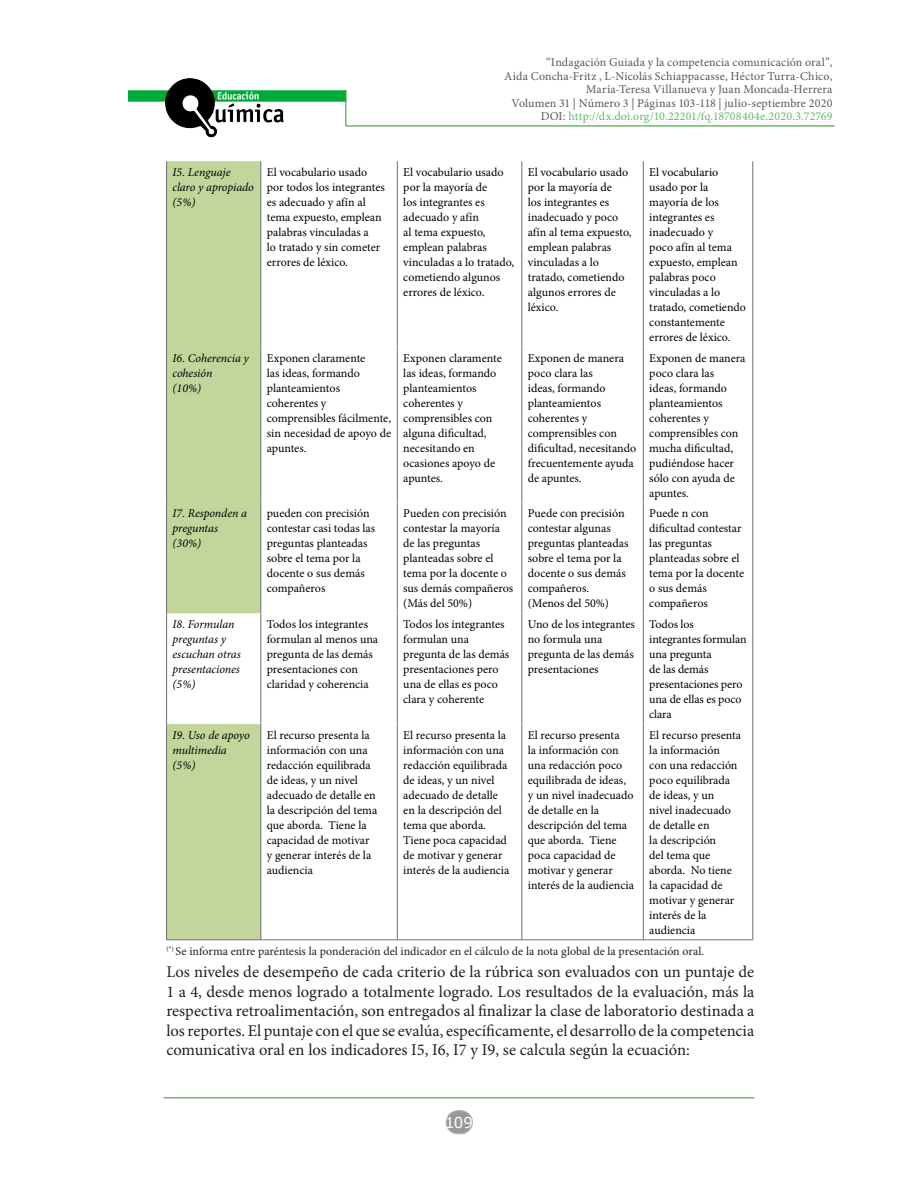
<style>
.page{position:relative;width:918px;height:1188px;background:#fff}
.page>*{position:absolute;margin:0;border:0;box-sizing:border-box;transform-origin:0 0}
.P-SinSan{font:16.5px/19.5px "Minion Pro";color:#231f20;text-align:justify}
.t1{font:15px "Verdana";color:#fff}
.TabIzq{font:12px/15px "Minion Pro";color:#000}
.t2{font:12px/13.5px "Minion Pro";letter-spacing:.01em;color:#57585a;text-align:right}
.TabIzq-2{font:italic 12px/15px "Minion Pro";letter-spacing:-.005em;color:#000}
.Nota{font:12px "Minion Pro";color:#231f20}
.s1{color:#5ebb6a}
</style>
<div class="page">
<img style="left:128px;top:78px;width:217px;height:59px">
<hr style="left:345px;top:125px;width:491px;height:2px;background:#8ac084">
<hr style="left:346px;top:126px;width:489px;height:1px;background:#3fa535">
<hr style="left:345px;top:89px;width:2px;height:38px;background:#231f20;opacity:.44">
<hr style="left:346px;top:90px;width:1px;height:36px;background:#3fa535">
<div style="left:446px;top:1111px;width:26px;height:23px;background:#999;border-radius:12px"></div>
<div style="left:446px;top:1110px;width:27px;height:24px;border:1px solid #b4b5b8;border-radius:12px"></div>
<hr style="left:163px;top:1097px;width:592px;height:2px;background:#71b76a">
<hr style="left:164px;top:1098px;width:590px;height:1px;background:#3fa535">
<svg style="left:167px;top:161px;width:94px;height:779px;background:#cadba9"></svg>
<hr style="left:166px;top:161px;width:1px;height:186px;background:#6c6d70">
<hr style="left:261px;top:161px;width:1px;height:186px;background:#6c6d70">
<hr style="left:397px;top:161px;width:1px;height:186px;background:#6c6d70">
<hr style="left:522px;top:161px;width:1px;height:186px;background:#6c6d70">
<hr style="left:643px;top:161px;width:1px;height:186px;background:#6c6d70">
<hr style="left:753px;top:161px;width:1px;height:186px;background:#6c6d70">
<hr style="left:166px;top:347px;width:1px;height:156px;background:#6c6d70">
<hr style="left:261px;top:347px;width:1px;height:155px;background:#6c6d70">
<hr style="left:397px;top:347px;width:1px;height:155px;background:#6c6d70">
<hr style="left:522px;top:347px;width:1px;height:155px;background:#6c6d70">
<hr style="left:643px;top:347px;width:1px;height:155px;background:#6c6d70">
<hr style="left:753px;top:347px;width:1px;height:156px;background:#6c6d70">
<hr style="left:166px;top:503px;width:1px;height:110px;background:#6c6d70">
<hr style="left:261px;top:503px;width:1px;height:110px;background:#6c6d70">
<hr style="left:397px;top:503px;width:1px;height:110px;background:#6c6d70">
<hr style="left:522px;top:503px;width:1px;height:110px;background:#6c6d70">
<hr style="left:643px;top:503px;width:1px;height:110px;background:#6c6d70">
<hr style="left:753px;top:503px;width:1px;height:110px;background:#6c6d70">
<hr style="left:166px;top:613px;width:1px;height:111px;background:#6c6d70">
<hr style="left:261px;top:614px;width:1px;height:110px;background:#6c6d70">
<hr style="left:397px;top:614px;width:1px;height:110px;background:#6c6d70">
<hr style="left:522px;top:614px;width:1px;height:110px;background:#6c6d70">
<hr style="left:643px;top:614px;width:1px;height:110px;background:#6c6d70">
<hr style="left:753px;top:613px;width:1px;height:111px;background:#6c6d70">
<hr style="left:166px;top:724px;width:1px;height:216px;background:#6c6d70">
<hr style="left:261px;top:724px;width:1px;height:216px;background:#6c6d70">
<hr style="left:397px;top:724px;width:1px;height:216px;background:#6c6d70">
<hr style="left:522px;top:724px;width:1px;height:216px;background:#6c6d70">
<hr style="left:643px;top:724px;width:1px;height:216px;background:#6c6d70">
<hr style="left:753px;top:724px;width:1px;height:216px;background:#6c6d70">
<hr style="left:166px;top:940px;width:95px;height:1px;background:#6c6d70">
<hr style="left:261px;top:940px;width:136px;height:1px;background:#6c6d70">
<hr style="left:397px;top:940px;width:125px;height:1px;background:#6c6d70">
<hr style="left:522px;top:940px;width:121px;height:1px;background:#6c6d70">
<hr style="left:643px;top:940px;width:110px;height:1px;background:#6c6d70">
<p class="t2" style="left:504px;top:56px;width:330px">“Indagación Guiada y la competencia comunicación oral”,<br>Aida Concha-Fritz , L-Nicolás Schiappacasse, Héctor Turra-Chico, María-Teresa Villanueva y Juan Moncada-Herrera<br>Volumen 31 | Número 3 | Páginas 103-118 | julio-septiembre 2020<br>DOI: <span class="s1">http://dx.doi.org/10.22201/fq.18708404e.2020.3.72769</span></p>
<p class="TabIzq-2" style="left:173px;top:165px;width:83px">I5. Lenguaje claro y apropiado</p>
<p class="TabIzq-2" style="left:173px;top:195px;width:24px">(5%)</p>
<p class="TabIzq" style="left:267px;top:165px;width:120px">El vocabulario usado por todos los integrantes es adecuado y afín al tema expuesto, emplean palabras vinculadas a<br>lo tratado y sin cometer errores de léxico.</p>
<p class="TabIzq" style="left:403px;top:165px;width:112px">El vocabulario usado por la mayoría de<br>los integrantes es adecuado y afín<br>al tema expuesto, emplean palabras vinculadas a lo tratado, cometiendo algunos errores de léxico.</p>
<p class="TabIzq" style="left:528px;top:165px;width:105px">El vocabulario usado por la mayoría de<br>los integrantes es inadecuado y poco afín al tema expuesto, emplean palabras vinculadas a lo tratado, cometiendo algunos errores de léxico.</p>
<p class="TabIzq" style="left:649px;top:165px;width:98px">El vocabulario usado por la mayoría de los integrantes es inadecuado y<br>poco afín al tema expuesto, emplean palabras poco vinculadas a lo tratado, cometiendo constantemente errores de léxico.</p>
<p class="TabIzq-2" style="left:173px;top:350px;width:78px">I6. Coherencia y cohesión</p>
<p class="TabIzq-2" style="left:173px;top:380px;width:30px">(10%)</p>
<p class="TabIzq" style="left:267px;top:350px;width:126px">Exponen claramente<br>las ideas, formando planteamientos coherentes y comprensibles fácilmente, sin necesidad de apoyo de apuntes.</p>
<p class="TabIzq" style="left:403px;top:350px;width:100px">Exponen claramente las ideas, formando planteamientos coherentes y comprensibles con alguna dificultad, necesitando en ocasiones apoyo de apuntes.</p>
<p class="TabIzq" style="left:528px;top:350px;width:110px">Exponen de manera poco clara las<br>ideas, formando planteamientos coherentes y comprensibles con dificultad, necesitando frecuentemente ayuda de apuntes.</p>
<p class="TabIzq" style="left:649px;top:350px;width:98px">Exponen de manera poco clara las<br>ideas, formando planteamientos coherentes y comprensibles con mucha dificultad, pudiéndose hacer sólo con ayuda de apuntes.</p>
<p class="TabIzq-2" style="left:173px;top:506px;width:76px">I7. Responden a preguntas</p>
<p class="TabIzq-2" style="left:173px;top:536px;width:30px">(30%)</p>
<p class="TabIzq" style="left:267px;top:506px;width:110px">pueden con precisión contestar casi todas las preguntas planteadas sobre el tema por la docente o sus demás compañeros</p>
<p class="TabIzq" style="left:403px;top:506px;width:111px">Pueden con precisión contestar la mayoría de las preguntas planteadas sobre el tema por la docente o sus demás compañeros (Más del 50%)</p>
<p class="TabIzq" style="left:528px;top:506px;width:102px">Puede con precisión contestar algunas preguntas planteadas sobre el tema por la docente o sus demás compañeros.</p>
<p class="TabIzq" style="left:528px;top:596px;width:83px">(Menos del 50%)</p>
<p class="TabIzq" style="left:649px;top:506px;width:96px">Puede n con dificultad contestar las preguntas planteadas sobre el tema por la docente o sus demás compañeros</p>
<p class="TabIzq-2" style="left:173px;top:617px;width:70px">I8. Formulan preguntas y escuchan otras presentaciones</p>
<p class="TabIzq-2" style="left:173px;top:677px;width:24px">(5%)</p>
<p class="TabIzq" style="left:267px;top:617px;width:113px">Todos los integrantes formulan al menos una pregunta de las demás presentaciones con claridad y coherencia</p>
<p class="TabIzq" style="left:403px;top:617px;width:108px">Todos los integrantes formulan una pregunta de las demás presentaciones pero una de ellas es poco clara y coherente</p>
<p class="TabIzq" style="left:528px;top:617px;width:109px">Uno de los integrantes no formula una pregunta de las demás presentaciones</p>
<p class="TabIzq" style="left:649px;top:617px;width:99px">Todos los integrantes formulan una pregunta<br>de las demás presentaciones pero una de ellas es poco clara</p>
<p class="TabIzq" style="left:267px;top:728px;width:112px">El recurso presenta la información con una redacción equilibrada de ideas, y un nivel adecuado de detalle en la descripción del tema que aborda. Tiene la capacidad de motivar y generar interés de la audiencia</p>
<p class="TabIzq" style="left:403px;top:728px;width:108px">El recurso presenta la información con una redacción equilibrada de ideas, y un nivel adecuado de detalle en la descripción del tema que aborda.<br>Tiene poca capacidad de motivar y generar interés de la audiencia</p>
<p class="TabIzq" style="left:528px;top:728px;width:108px">El recurso presenta<br>la información con una redacción poco equilibrada de ideas, y un nivel inadecuado de detalle en la descripción del tema que aborda. Tiene poca capacidad de motivar y generar interés de la audiencia</p>
<p class="TabIzq" style="left:649px;top:728px;width:93px">El recurso presenta la información<br>con una redacción poco equilibrada de ideas, y un<br>nivel inadecuado de detalle en<br>la descripción<br>del tema que aborda. No tiene la capacidad de motivar y generar interés de la audiencia</p>
<p class="Nota" style="left:166px;top:943px;width:539px"><sup>(*)</sup> Se informa entre paréntesis la ponderación del indicador en el cálculo de la nota global de la presentación oral.</p>
<p class="P-SinSan" style="left:166px;top:962px;width:590px">Los niveles de desempeño de cada criterio de la rúbrica son evaluados con un puntaje de 1 a 4, desde menos logrado a totalmente logrado. Los resultados de la evaluación, más la respectiva retroalimentación, son entregados al finalizar la clase de laboratorio destinada a los reportes. El puntaje con el que se evalúa, específicamente, el desarrollo de la competencia comunicativa oral en los indicadores I5, I6, I7 y I9, se calcula según la ecuación:</p>
<p class="TabIzq-2" style="left:173px;top:727px;width:79px">I9. Uso de apoyo multimedia</p>
<p class="TabIzq-2" style="left:173px;top:757px;width:24px">(5%)</p>
<p class="t1" style="left:445px;top:1113px;width:29px">109</p>
</div>
